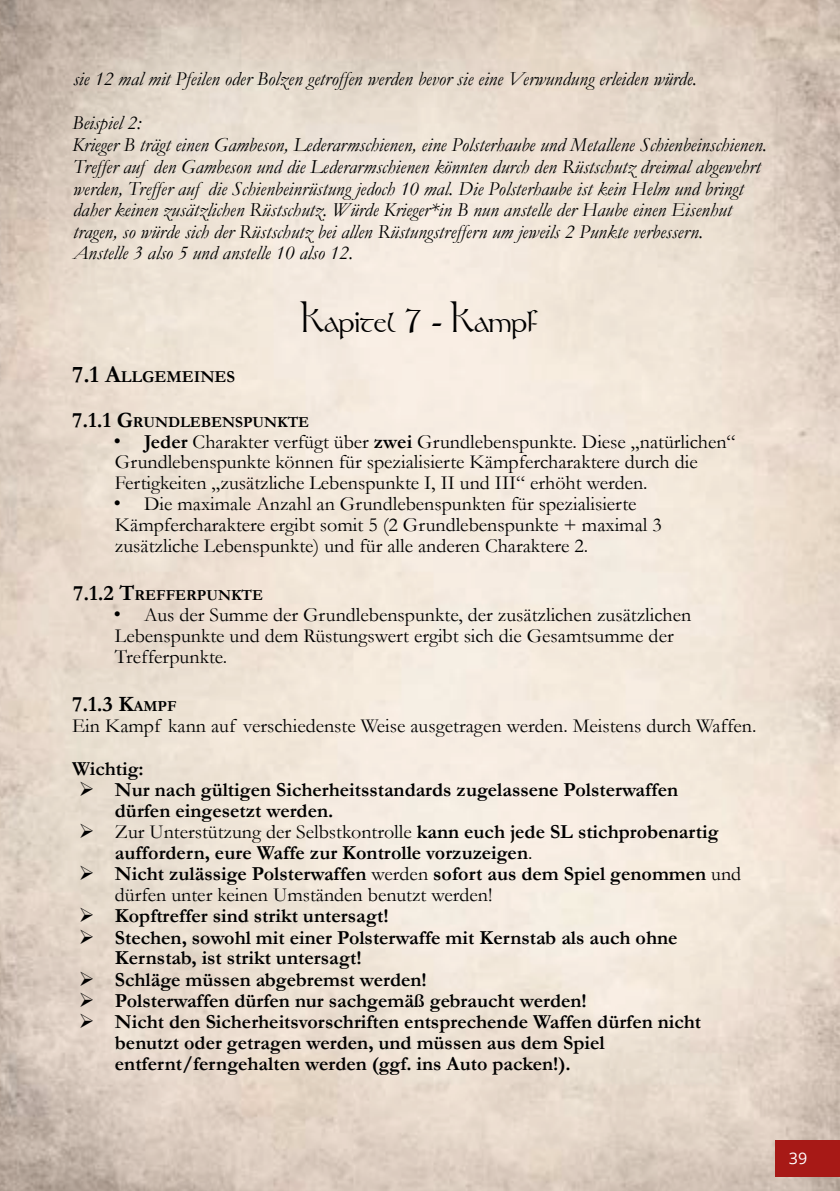
<style>
.page{position:relative;width:840px;height:1191px;background:#fff}
.page>*{position:absolute;margin:0;border:0;box-sizing:border-box;transform-origin:0 0}
.t1{font:32px "Tolkien";color:#000}
.t2{font:700 22px "Garamond";color:#000}
.t3{font:700 20px/21px "Garamond";color:#000}
.t4{font:20px/20.6px "Garamond";color:#000}
.t5{font:italic 20px/21.6px "Garamond";color:#000}
.t6{font:700 16.8px "Garamond";color:#000}
.t7{font:16px "Open Sans";color:#fff}
.t8{font:700 15.4px "Garamond";color:#000}
.s1{font-size:24px}
.s2{font-size:22px}
.s3{font-family:"Arial"}
.s4{font-weight:700}
.s5{font-size:15.4px}
.s6{font-weight:400}
</style>
<div class="page">
<img style="left:0;top:0;width:839px;height:1191px">
<div style="left:774px;top:1140px;width:65px;height:36px;background:#a71916"></div>
<svg style="left:80px;top:781px;width:13px;height:15px"></svg>
<svg style="left:80px;top:823px;width:13px;height:15px"></svg>
<svg style="left:80px;top:865px;width:13px;height:15px"></svg>
<svg style="left:80px;top:907px;width:13px;height:15px"></svg>
<svg style="left:80px;top:929px;width:13px;height:14px"></svg>
<svg style="left:80px;top:971px;width:13px;height:14px"></svg>
<svg style="left:80px;top:992px;width:13px;height:14px"></svg>
<svg style="left:80px;top:1013px;width:13px;height:15px"></svg>
<p class="t5" style="left:73px;top:67px;width:625px">sie 12 mal mit Pfeilen oder Bolzen getroffen werden bevor sie eine Verwundung erleiden würde.</p>
<p class="t5" style="left:72px;top:112px;width:696px">Beispiel 2:<br>Krieger B trägt einen Gambeson, Lederarmschienen, eine Polsterhaube und Metallene Schienbeinschienen.<br>Treffer auf den Gambeson und die Lederarmschienen könnten durch den Rüstschutz dreimal abgewehrt werden, Treffer auf die Schienbeinrüstung jedoch 10 mal. Die Polsterhaube ist kein Helm und bringt daher keinen zusätzlichen Rüstschutz. Würde Krieger*in B nun anstelle der Haube einen Eisenhut tragen, so würde sich der Rüstschutz bei allen Rüstungstreffern um jeweils 2 Punkte verbessern.<br>Anstelle 3 also 5 und anstelle 10 also 12.</p>
<h1 class="t1" style="left:301px;top:301px;width:238px">Kapitel 7 - Kampf</h1>
<p class="t6" style="left:72px;top:365px;width:164px"><span class="s1">7.1 A</span>LLGEMEINES</p>
<p class="t8" style="left:72px;top:411px;width:238px"><span class="s2">7.1.1 G</span>RUNDLEBENSPUNKTE</p>
<p class="t4" style="left:114px;top:430px;width:622px"><span class="s3">•</span> <span class="s4">Jeder</span> Charakter verfügt über <span class="s4">zwei</span> Grundlebenspunkte. Diese „natürlichen“<br>Grundlebenspunkte können für spezialisierte Kämpfercharaktere durch die<br>Fertigkeiten „zusätzliche Lebenspunkte I, II und III“ erhöht werden.</p>
<p class="t4" style="left:114px;top:493px;width:549px"><span class="s3">•</span> Die maximale Anzahl an Grundlebenspunkten für spezialisierte<br>Kämpfercharaktere ergibt somit 5 (2 Grundlebenspunkte + maximal 3 zusätzliche Lebenspunkte) und für alle anderen Charaktere 2.</p>
<p class="t8" style="left:73px;top:585px;width:191px"><span class="s2">7.1.2 T</span>REFFERPUNKTE</p>
<p class="t4" style="left:114px;top:604px;width:578px"><span class="s3">•</span> Aus der Summe der Grundlebenspunkte, der zusätzlichen zusätzlichen<br>Lebenspunkte und dem Rüstungswert ergibt sich die Gesamtsumme der<br>Trefferpunkte.</p>
<p class="t2" style="left:72px;top:688px;width:105px">7.1.3 K<span class="s5">AMPF</span></p>
<p class="t4" style="left:72px;top:714px;width:685px">Ein Kampf kann auf verschiedenste Weise ausgetragen werden. Meistens durch Waffen.</p>
<p class="t3" style="left:115px;top:758px;width:627px;text-indent:-43px">Wichtig:<br>Nur nach gültigen Sicherheitsstandards zugelassene Polsterwaffen<br>dürfen eingesetzt werden.<br><span class="s6">Zur Unterstützung der Selbstkontrolle</span> kann euch jede SL stichprobenartig auffordern, eure Waffe zur Kontrolle vorzuzeigen<span class="s6">.<br></span>Nicht zulässige Polsterwaffen <span class="s6">werden</span> sofort aus dem Spiel genommen <span class="s6">und dürfen unter keinen Umständen benutzt werden!</span></p>
<p class="t3" style="left:115px;top:905px;width:587px">Kopftreffer sind strikt untersagt!<br>Stechen, sowohl mit einer Polsterwaffe mit Kernstab als auch ohne Kernstab, ist strikt untersagt!<br>Schläge müssen abgebremst werden!<br>Polsterwaffen dürfen nur sachgemäß gebraucht werden!<br>Nicht den Sicherheitsvorschriften entsprechende Waffen dürfen nicht benutzt oder getragen werden, und müssen aus dem Spiel entfernt/ferngehalten werden (ggf. ins Auto packen!).</p>
<p class="t7" style="left:788px;top:1147px;width:20px">39</p>
</div>
